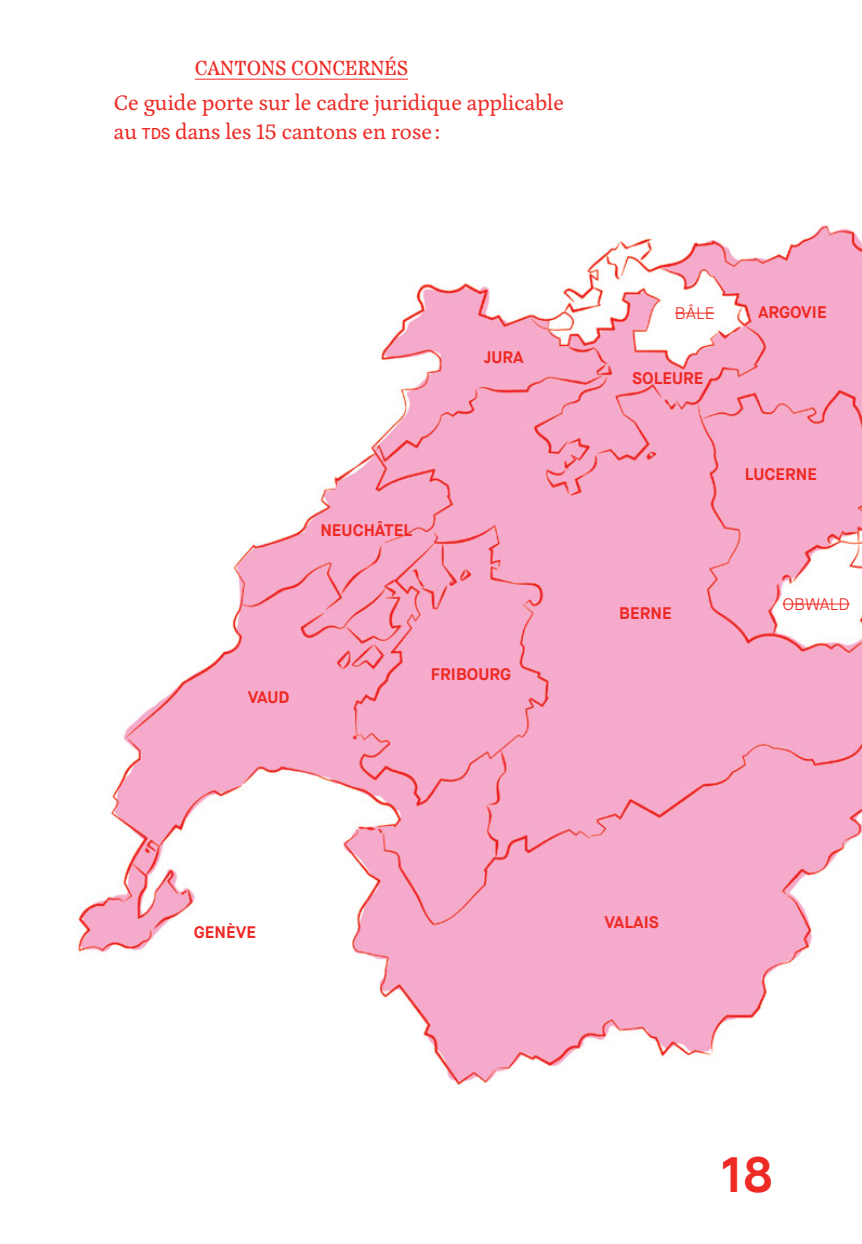
<style>
.page{position:relative;width:862px;height:1244px;background:#fff}
.page>*{position:absolute;margin:0;border:0;box-sizing:border-box;transform-origin:0 0}
.t1{font:700 49.5px "Maison Neue";color:#ee2a24}
.t2{font:22.5px/29.2px "Petrona";color:#ee2a24}
.t3{font:20.25px "Etna";color:#ee2a24}
.t4{font:700 16.88px "Maison Neue";color:#ee2a24}
.t5{font:300 16.88px "Maison Neue";color:#ee2a24}
.s1{font-family:"Maison Neue";font-weight:500;font-size:15.75px}
</style>
<div class="page">
<img style="left:75px;top:78px;width:786px;height:1008px">
<hr style="left:782px;top:604px;width:67px;height:1px;background:#ee2a24">
<hr style="left:674px;top:313px;width:40px;height:1px;background:#ee2a24">
<hr style="left:195px;top:79px;width:213px;height:1px;background:#ee2a24">
<p class="t3" style="left:195px;top:52px;width:214px">CANTONS CONCERNÉS</p>
<p class="t2" style="left:114px;top:88px;width:451px">Ce guide porte sur le cadre juridique applicable au <span class="s1">tds</span> dans les 15 cantons en rose :</p>
<p class="t4" style="left:483px;top:347px;width:41px">JURA</p>
<p class="t4" style="left:320px;top:519px;width:93px">NEUCHÂTEL</p>
<p class="t4" style="left:247px;top:687px;width:43px">VAUD</p>
<p class="t4" style="left:430px;top:664px;width:82px">FRIBOURG</p>
<p class="t5" style="left:674px;top:302px;width:41px">BÂLE</p>
<p class="t4" style="left:631px;top:367px;width:73px">SOLEURE</p>
<p class="t4" style="left:757px;top:301px;width:70px">ARGOVIE</p>
<p class="t4" style="left:744px;top:464px;width:74px">LUCERNE</p>
<p class="t4" style="left:619px;top:602px;width:54px">BERNE</p>
<p class="t5" style="left:782px;top:593px;width:69px">OBWALD</p>
<p class="t4" style="left:194px;top:921px;width:64px">GENÈVE</p>
<p class="t4" style="left:604px;top:911px;width:56px">VALAIS</p>
<h1 class="t1" style="left:720px;top:1143px;width:54px">18</h1>
</div>
